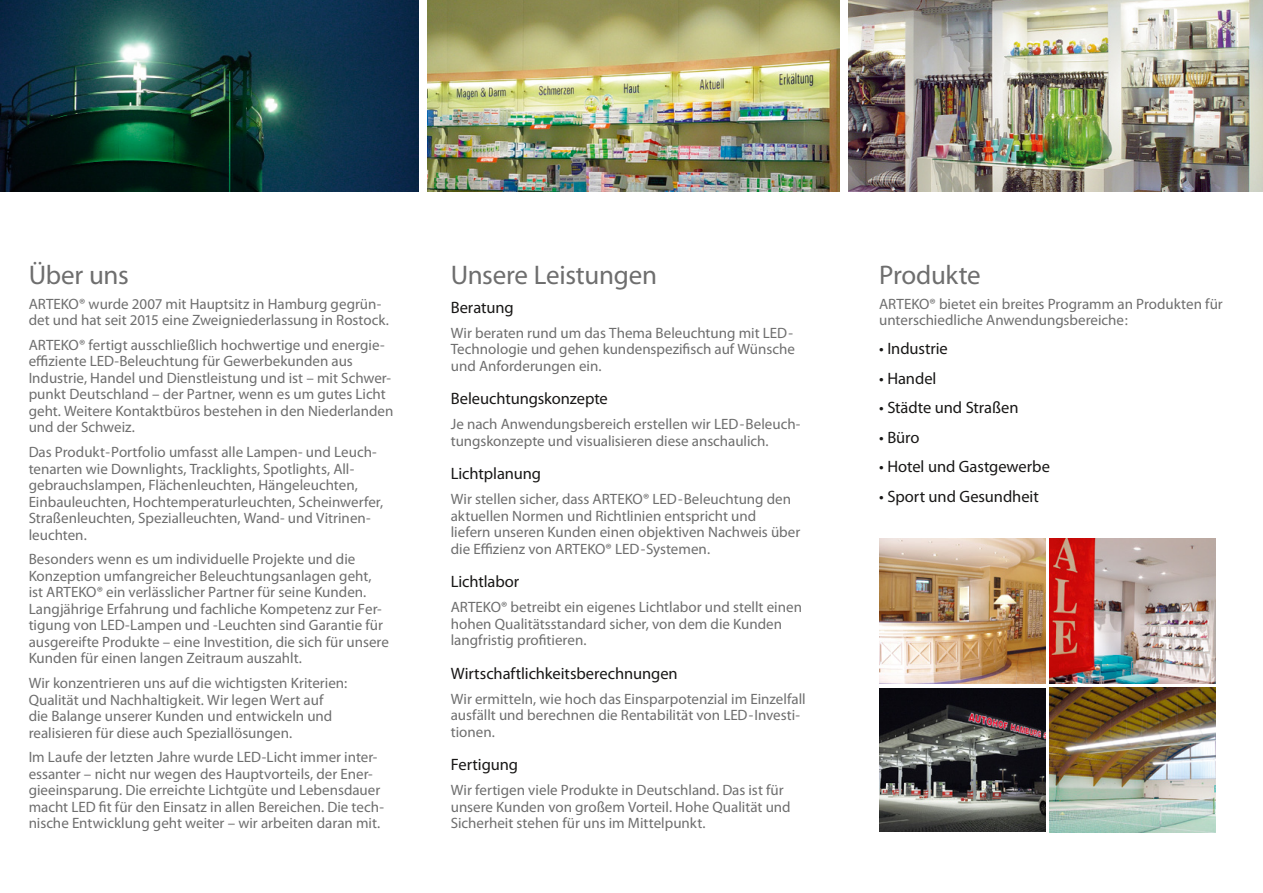
<style>
.page{position:relative;width:1263px;height:893px;background:#fff}
.page>*{position:absolute;margin:0;border:0;box-sizing:border-box;transform-origin:0 0}
.t1{font:27px "Myriad Pro";letter-spacing:-.01em;color:#6e6e6e}
.t2{font:16.5px "Myriad Pro";letter-spacing:-.005em;color:#181716}
.t3{font:15px/16.5px "Myriad Pro";color:#6e6e6e}
</style>
<div class="page">
<img style="left:427px;top:0;width:413px;height:191px">
<img style="left:0;top:0;width:419px;height:191px">
<img style="left:848px;top:0;width:415px;height:191px">
<img style="left:879px;top:539px;width:166px;height:145px">
<img style="left:879px;top:689px;width:166px;height:143px">
<img style="left:1049px;top:539px;width:166px;height:145px">
<img style="left:1049px;top:688px;width:166px;height:144px">
<h1 class="t1" style="left:29px;top:259px;width:102px">Über uns</h1>
<p class="t3" style="left:29px;top:295px;width:362px">ARTEKO® wurde 2007 mit Hauptsitz in Hamburg gegrün&shy;det und hat seit 2015 eine Zweigniederlassung in Rostock.</p>
<p class="t3" style="left:29px;top:336px;width:366px">ARTEKO® fertigt ausschließlich hochwertige und energie&shy;effiziente LED-Beleuchtung für Gewerbekunden aus Industrie, Handel und Dienstleistung und ist – mit Schwer&shy;punkt Deutschland – der Partner, wenn es um gutes Licht geht. Weitere Kontaktbüros bestehen in den Niederlanden und der Schweiz.</p>
<p class="t3" style="left:29px;top:444px;width:356px">Das Produkt-Portfolio umfasst alle Lampen- und Leuch&shy;tenarten wie Downlights, Tracklights, Spotlights, All&shy;gebrauchslampen, Flächenleuchten, Hängeleuchten, Einbauleuchten, Hochtemperaturleuchten, Scheinwerfer, Straßenleuchten, Spezialleuchten, Wand- und Vitrinen&shy;leuchten.</p>
<p class="t3" style="left:29px;top:551px;width:362px">Besonders wenn es um individuelle Projekte und die Konzeption umfangreicher Beleuchtungsanlagen geht, ist ARTEKO® ein verlässlicher Partner für seine Kunden.<br>Langjährige Erfahrung und fachliche Kompetenz zur Fer&shy;tigung von LED-Lampen und -Leuchten sind Garantie für ausgereifte Produkte – eine Investition, die sich für unsere Kunden für einen langen Zeitraum auszahlt.</p>
<p class="t3" style="left:29px;top:675px;width:320px">Wir konzentrieren uns auf die wichtigsten Kriterien:<br>Qualität und Nachhaltigkeit. Wir legen Wert auf<br>die Balange unserer Kunden und entwickeln und realisieren für diese auch Speziallösungen.</p>
<p class="t3" style="left:29px;top:749px;width:357px">Im Laufe der letzten Jahre wurde LED-Licht immer inter&shy;essanter – nicht nur wegen des Hauptvorteils, der Ener&shy;gieeinsparung. Die erreichte Lichtgüte und Lebensdauer macht LED fit für den Einsatz in allen Bereichen. Die tech&shy;nische Entwicklung geht weiter – wir arbeiten daran mit.</p>
<h1 class="t1" style="left:451px;top:259px;width:208px">Unsere Leistungen</h1>
<p class="t2" style="left:451px;top:297px;width:65px">Beratung</p>
<p class="t3" style="left:451px;top:324px;width:346px;text-align:justify">Wir beraten rund um das Thema Beleuchtung mit LED-Technologie und gehen kundenspezifisch auf Wünsche und Anforderungen ein.</p>
<p class="t2" style="left:451px;top:388px;width:159px">Beleuchtungskonzepte</p>
<p class="t3" style="left:451px;top:416px;width:351px">Je nach Anwendungsbereich erstellen wir LED-Beleuch&shy;tungskonzepte und visualisieren diese anschaulich.</p>
<p class="t2" style="left:451px;top:463px;width:92px">Lichtplanung</p>
<p class="t3" style="left:451px;top:491px;width:351px">Wir stellen sicher, dass ARTEKO® LED-Beleuchtung den aktuellen Normen und Richtlinien entspricht und<br>liefern unseren Kunden einen objektiven Nachweis über die Effizienz von ARTEKO® LED-Systemen.</p>
<p class="t2" style="left:451px;top:571px;width:70px">Lichtlabor</p>
<p class="t3" style="left:451px;top:599px;width:353px">ARTEKO® betreibt ein eigenes Lichtlabor und stellt einen hohen Qualitätsstandard sicher, von dem die Kunden langfristig profitieren.</p>
<p class="t2" style="left:451px;top:663px;width:228px">Wirtschaftlichkeitsberechnungen</p>
<p class="t3" style="left:451px;top:690px;width:356px">Wir ermitteln, wie hoch das Einsparpotenzial im Einzelfall ausfällt und berechnen die Rentabilität von LED-Investi&shy;tionen.</p>
<p class="t2" style="left:451px;top:754px;width:69px">Fertigung</p>
<p class="t3" style="left:451px;top:782px;width:341px">Wir fertigen viele Produkte in Deutschland. Das ist für unsere Kunden von großem Vorteil. Hohe Qualität und<br>Sicherheit stehen für uns im Mittelpunkt.</p>
<h1 class="t1" style="left:879px;top:259px;width:103px">Produkte</h1>
<p class="t3" style="left:879px;top:295px;width:345px">ARTEKO® bietet ein breites Programm an Produkten für unterschiedliche Anwendungsbereiche:</p>
<p class="t2" style="left:879px;top:339px;width:70px">• Industrie</p>
<p class="t2" style="left:879px;top:368px;width:59px">• Handel</p>
<p class="t2" style="left:879px;top:398px;width:141px">• Städte und Straßen</p>
<p class="t2" style="left:879px;top:427px;width:42px">• Büro</p>
<p class="t2" style="left:879px;top:457px;width:172px">• Hotel und Gastgewerbe</p>
<p class="t2" style="left:879px;top:486px;width:161px">• Sport und Gesundheit</p>
</div>
